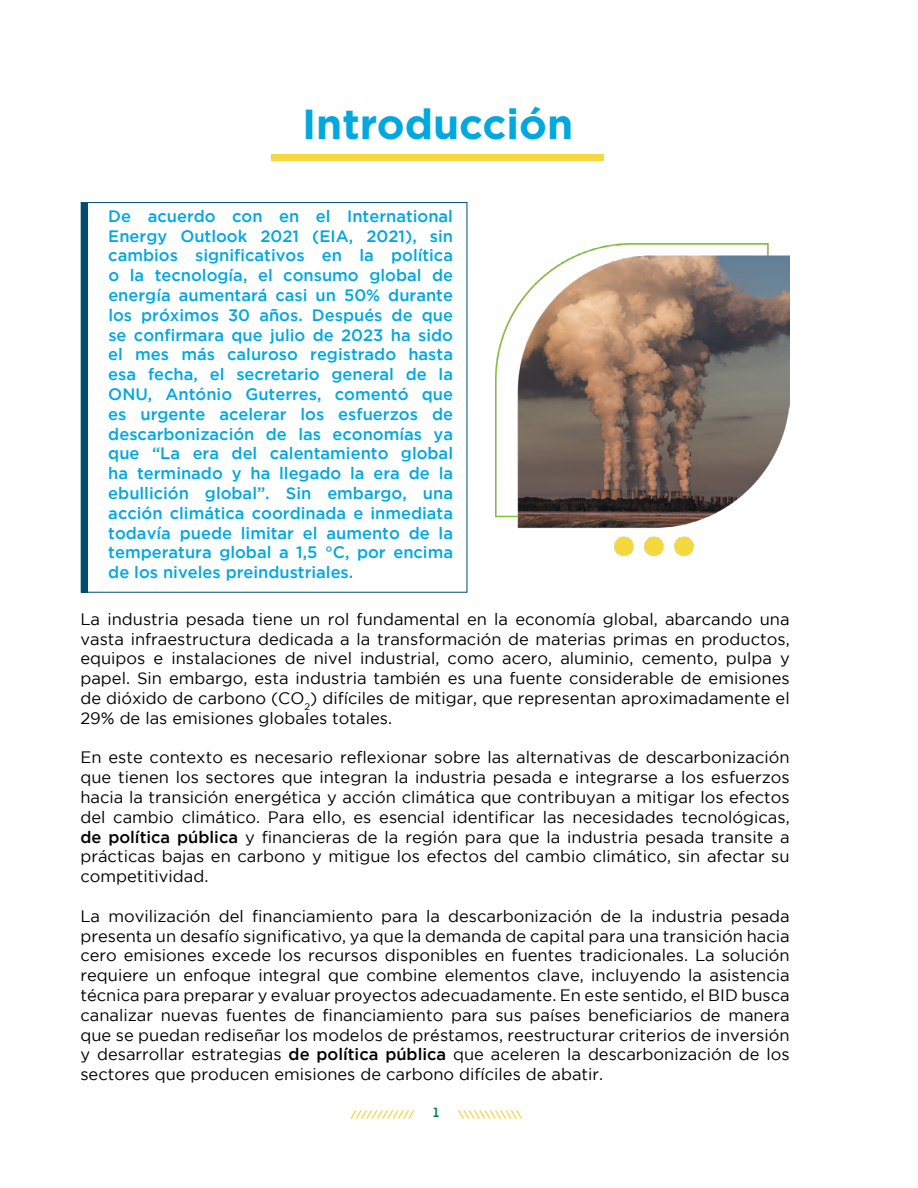
<style>
.page{position:relative;width:918px;height:1188px;background:#fff}
.page>*{position:absolute;margin:0;border:0;box-sizing:border-box;transform-origin:0 0}
.t1{font:700 42px "Gotham";color:#00a8e0}
.t2{font:16.5px/19.8px "Gotham";color:#000;text-align:justify}
.t3{font:500 16.5px/19.8px "Gotham";color:#00a8e0;text-align:justify}
.t4{font:600 13.5px "Biryani";color:#00823d}
.s1{font-weight:500}
</style>
<div class="page">
<svg style="left:458px;top:1110px;width:64px;height:9px"></svg>
<svg style="left:350px;top:1110px;width:65px;height:9px"></svg>
<div style="left:271px;top:154px;width:333px;height:7px;background:#f5d740"></div>
<div style="left:82px;top:203px;width:6px;height:389px;background:#004d70"></div>
<img style="left:496px;top:244px;width:294px;height:311px">
<h1 class="t1" style="left:302px;top:96px;width:273px">Introducción</h1>
<p class="t3" style="left:108px;top:206px;width:346px">De acuerdo con en el International Energy Outlook 2021 (EIA, 2021), sin cambios significativos en la política o la tecnología, el consumo global de energía aumentará casi un 50% durante los próximos 30 años. Después de que se confirmara que julio de 2023 ha sido el mes más caluroso registrado hasta esa fecha, el secretario general de la ONU, António Guterres, comentó que es urgente acelerar los esfuerzos de descarbonización de las economías ya que “La era del calentamiento global ha terminado y ha llegado la era de la ebullición global”. Sin embargo, una acción climática coordinada e inmediata todavía puede limitar el aumento de la temperatura global a 1,5 °C, por encima de los niveles preindustriales.</p>
<p class="t2" style="left:80px;top:609px;width:711px">La industria pesada tiene un rol fundamental en la economía global, abarcando una vasta infraestructura dedicada a la transformación de materias primas en productos, equipos e instalaciones de nivel industrial, como acero, aluminio, cemento, pulpa y papel. Sin embargo, esta industria también es una fuente considerable de emisiones de dióxido de carbono (CO<sub>2</sub>) difíciles de mitigar, que representan aproximadamente el 29% de las emisiones globales totales.</p>
<p class="t2" style="left:80px;top:747px;width:711px">En este contexto es necesario reflexionar sobre las alternativas de descarbonización que tienen los sectores que integran la industria pesada e integrarse a los esfuerzos hacia la transición energética y acción climática que contribuyan a mitigar los efectos del cambio climático. Para ello, es esencial identificar las necesidades tecnológicas, <span class="s1">de política pública</span> y financieras de la región para que la industria pesada transite a prácticas bajas en carbono y mitigue los efectos del cambio climático, sin afectar su competitividad.</p>
<p class="t2" style="left:80px;top:906px;width:711px">La movilización del financiamiento para la descarbonización de la industria pesada presenta un desafío significativo, ya que la demanda de capital para una transición hacia cero emisiones excede los recursos disponibles en fuentes tradicionales. La solución requiere un enfoque integral que combine elementos clave, incluyendo la asistencia técnica para preparar y evaluar proyectos adecuadamente. En este sentido, el BID busca canalizar nuevas fuentes de financiamiento para sus países beneficiarios de manera que se puedan rediseñar los modelos de préstamos, reestructurar criterios de inversión y desarrollar estrategias <span class="s1">de política pública</span> que aceleren la descarbonización de los sectores que producen emisiones de carbono difíciles de abatir.</p>
<p class="t4" style="left:433px;top:1105px;width:9px">1</p>
</div>
